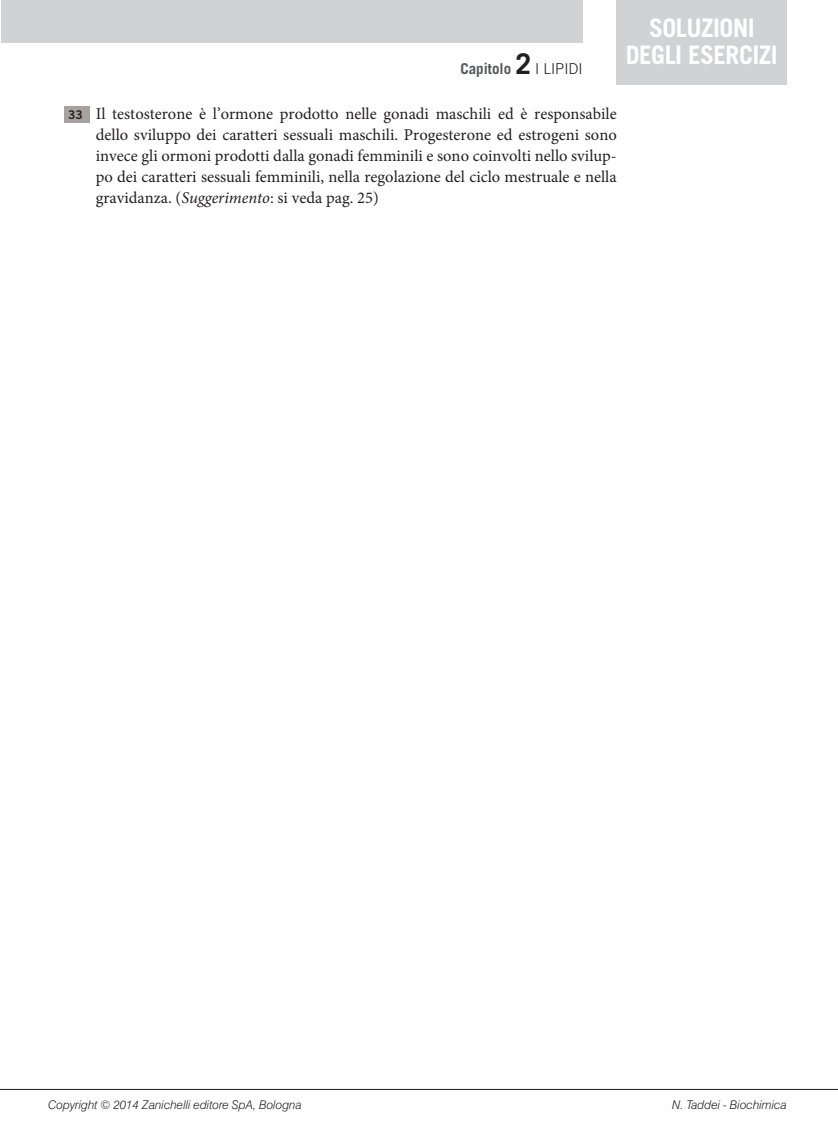
<style>
.page{position:relative;width:838px;height:1132px;background:#fff}
.page>*{position:absolute;margin:0;border:0;box-sizing:border-box;transform-origin:0 0}
.t1{font:700 25.5px/27px "Trade Gothic LT Std";letter-spacing:-.02em;color:#fff;text-align:center}
.t2{font:16.5px/21px "Minion Pro";color:#231f20;text-align:justify}
.t3{font:700 15px "Trade Gothic LT Std";color:#57585a}
.t4{font:italic 300 12px "Swiss 721 BT";color:#231f20}
.s1{font-size:28.5px;color:#231f20}
.s2{font-weight:300;color:#231f20}
.s3{font-family:"Trade Gothic LT Std Bd 2";font-size:12px}
.s4{font-style:italic}
</style>
<div class="page">
<div style="left:1px;top:0;width:582px;height:43px;background:#d1d2d4"></div>
<hr style="left:0;top:1088px;width:838px;height:1px;background:#231f20">
<div style="left:617px;top:0;width:170px;height:85px;background:#d1d2d4"></div>
<div style="left:64px;top:106px;width:25px;height:17px;background:#a7a2a0"></div>
<p class="t3" style="left:460px;top:59px;width:124px">Capitolo <span class="s1">2</span> <span class="s2">I LIPIDI</span></p>
<h1 class="t1" style="left:626px;top:14px;width:153px">SOLUZIONI<br>DEGLI ESERCIZI</h1>
<p class="t2" style="left:96px;top:104px;width:522px;text-indent:-28px"><span class="s3">33</span> Il testosterone è l’ormone prodotto nelle gonadi maschili ed è responsabile dello sviluppo dei caratteri sessuali maschili. Progesterone ed estrogeni sono invece gli ormoni prodotti dalla gonadi femminili e sono coinvolti nello svilup&shy;po dei caratteri sessuali femminili, nella regolazione del ciclo mestruale e nella gravidanza. (<span class="s4">Suggerimento</span>: si veda pag. 25)</p>
<p class="t4" style="left:48px;top:1097px;width:255px">Copyright © 2014 Zanichelli editore SpA, Bologna</p>
<p class="t4" style="left:672px;top:1097px;width:116px">N. Taddei - Biochimica</p>
</div>
